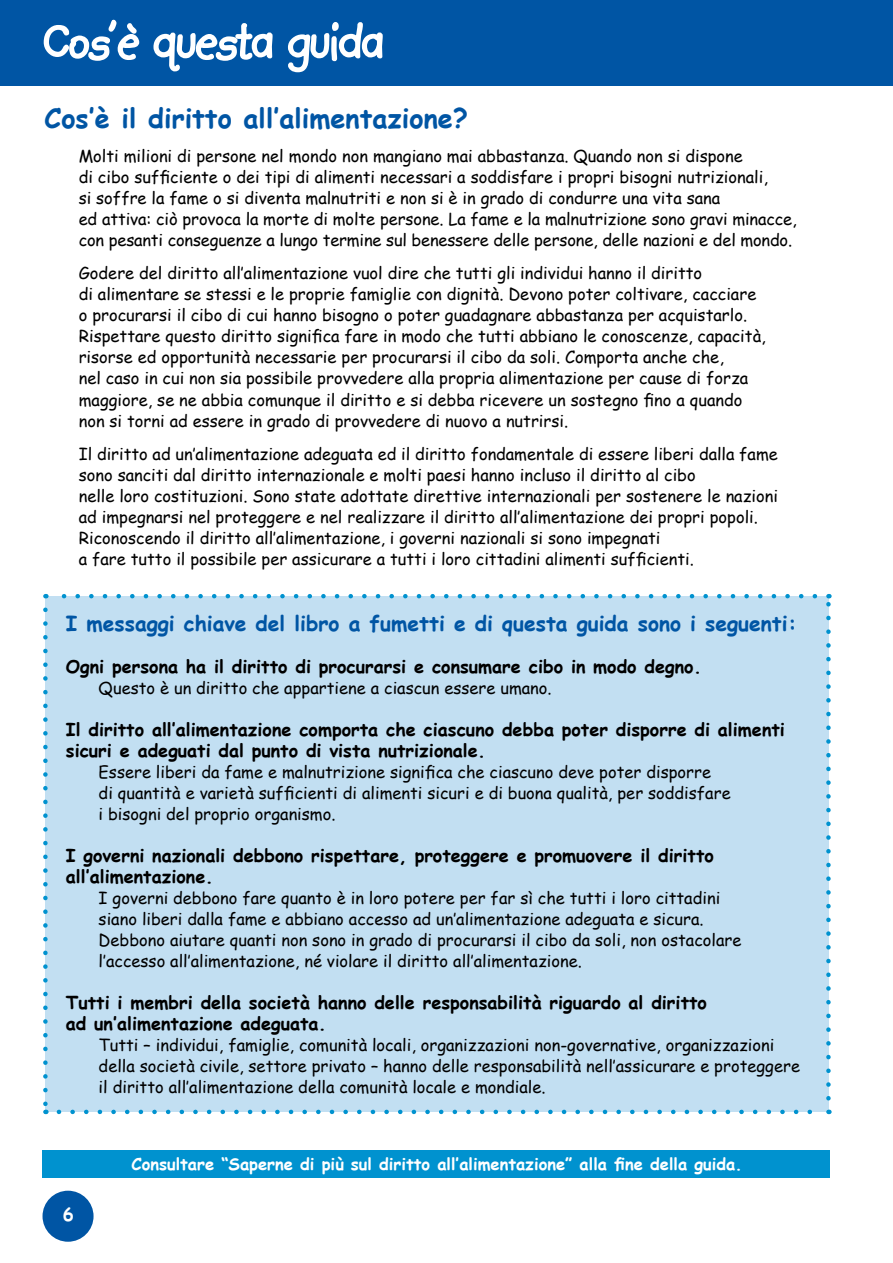
<style>
.page{position:relative;width:893px;height:1263px;background:#fff}
.page>*{position:absolute;margin:0;border:0;box-sizing:border-box;transform-origin:0 0}
.t1{font:700 27px "Comic Sans MS";color:#0055a4}
.t2{font:700 21px "Comic Sans MS";color:#0055a4}
.t3{font:700 18px/21px "Comic Sans MS";color:#000}
.t4{font:700 18px "Comic Sans MS";color:#fff}
.t5{font:16.5px/21px "Comic Sans MS";color:#000}
.t6{font:700 16.5px "Comic Sans MS";color:#fff}
</style>
<div class="page">
<div style="left:45px;top:596px;width:783px;height:516px;background:#c2dff2"></div>
<svg style="left:59px;top:1110px;width:753px;height:4px"></svg>
<svg style="left:61px;top:594px;width:754px;height:4px"></svg>
<svg style="left:43px;top:610px;width:5px;height:504px"></svg>
<svg style="left:826px;top:594px;width:5px;height:504px"></svg>
<div style="left:0;top:0;width:893px;height:85px;background:#0055a4"></div>
<svg style="left:43px;top:19px;width:97px;height:42px"></svg>
<svg style="left:153px;top:23px;width:120px;height:49px"></svg>
<svg style="left:288px;top:22px;width:95px;height:51px"></svg>
<div style="left:43px;top:1150px;width:787px;height:28px;background:#0092cf"></div>
<div style="left:43px;top:1191px;width:51px;height:51px;background:#0055a4;border-radius:50%"></div>
<p class="t1" style="left:45px;top:98px;width:425px">Cos’è il diritto all’alimentazione?</p>
<p class="t5" style="left:79px;top:144px;width:720px">Molti milioni di persone nel mondo non mangiano mai abbastanza. Quando non si dispone<br>di cibo sufficiente o dei tipi di alimenti necessari a soddisfare i propri bisogni nutrizionali,<br>si soffre la fame o si diventa malnutriti e non si è in grado di condurre una vita sana<br>ed attiva: ciò provoca la morte di molte persone. La fame e la malnutrizione sono gravi minacce, con pesanti conseguenze a lungo termine sul benessere delle persone, delle nazioni e del mondo.</p>
<p class="t5" style="left:79px;top:262px;width:688px">Godere del diritto all’alimentazione vuol dire che tutti gli individui hanno il diritto<br>di alimentare se stessi e le proprie famiglie con dignità. Devono poter coltivare, cacciare o procurarsi il cibo di cui hanno bisogno o poter guadagnare abbastanza per acquistarlo.<br>Rispettare questo diritto significa fare in modo che tutti abbiano le conoscenze, capacità, risorse ed opportunità necessarie per procurarsi il cibo da soli. Comporta anche che,<br>nel caso in cui non sia possibile provvedere alla propria alimentazione per cause di forza maggiore, se ne abbia comunque il diritto e si debba ricevere un sostegno fino a quando non si torni ad essere in grado di provvedere di nuovo a nutrirsi.</p>
<p class="t5" style="left:79px;top:443px;width:701px">Il diritto ad un’alimentazione adeguata ed il diritto fondamentale di essere liberi dalla fame sono sanciti dal diritto internazionale e molti paesi hanno incluso il diritto al cibo<br>nelle loro costituzioni. Sono state adottate direttive internazionali per sostenere le nazioni ad impegnarsi nel proteggere e nel realizzare il diritto all’alimentazione dei propri popoli.<br>Riconoscendo il diritto all’alimentazione, i governi nazionali si sono impegnati<br>a fare tutto il possibile per assicurare a tutti i loro cittadini alimenti sufficienti.</p>
<p class="t2" style="left:66px;top:608px;width:732px">I messaggi chiave del libro a fumetti e di questa guida sono i seguenti:</p>
<p class="t3" style="left:66px;top:655px;width:637px">Ogni persona ha il diritto di procurarsi e consumare cibo in modo degno.</p>
<p class="t5" style="left:99px;top:677px;width:455px">Questo è un diritto che appartiene a ciascun essere umano.</p>
<p class="t3" style="left:66px;top:718px;width:720px">Il diritto all’alimentazione comporta che ciascuno debba poter disporre di alimenti sicuri e adeguati dal punto di vista nutrizionale.</p>
<p class="t5" style="left:99px;top:761px;width:634px">Essere liberi da fame e malnutrizione significa che ciascuno deve poter disporre<br>di quantità e varietà sufficienti di alimenti sicuri e di buona qualità, per soddisfare i bisogni del proprio organismo.</p>
<p class="t3" style="left:66px;top:844px;width:649px">I governi nazionali debbono rispettare, proteggere e promuovere il diritto all’alimentazione.</p>
<p class="t5" style="left:99px;top:887px;width:644px">I governi debbono fare quanto è in loro potere per far sì che tutti i loro cittadini siano liberi dalla fame e abbiano accesso ad un’alimentazione adeguata e sicura.<br>Debbono aiutare quanti non sono in grado di procurarsi il cibo da soli, non ostacolare l’accesso all’alimentazione, né violare il diritto all’alimentazione.</p>
<p class="t3" style="left:66px;top:991px;width:643px">Tutti i membri della società hanno delle responsabilità riguardo al diritto ad un’alimentazione adeguata.</p>
<p class="t5" style="left:99px;top:1034px;width:703px">Tutti – individui, famiglie, comunità locali, organizzazioni non-governative, organizzazioni della società civile, settore privato – hanno delle responsabilità nell’assicurare e proteggere il diritto all’alimentazione della comunità locale e mondiale.</p>
<p class="t4" style="left:63px;top:1201px;width:12px">6</p>
<p class="t6" style="left:132px;top:1152px;width:612px">Consultare “Saperne di più sul diritto all’alimentazione” alla fine della guida.</p>
</div>
